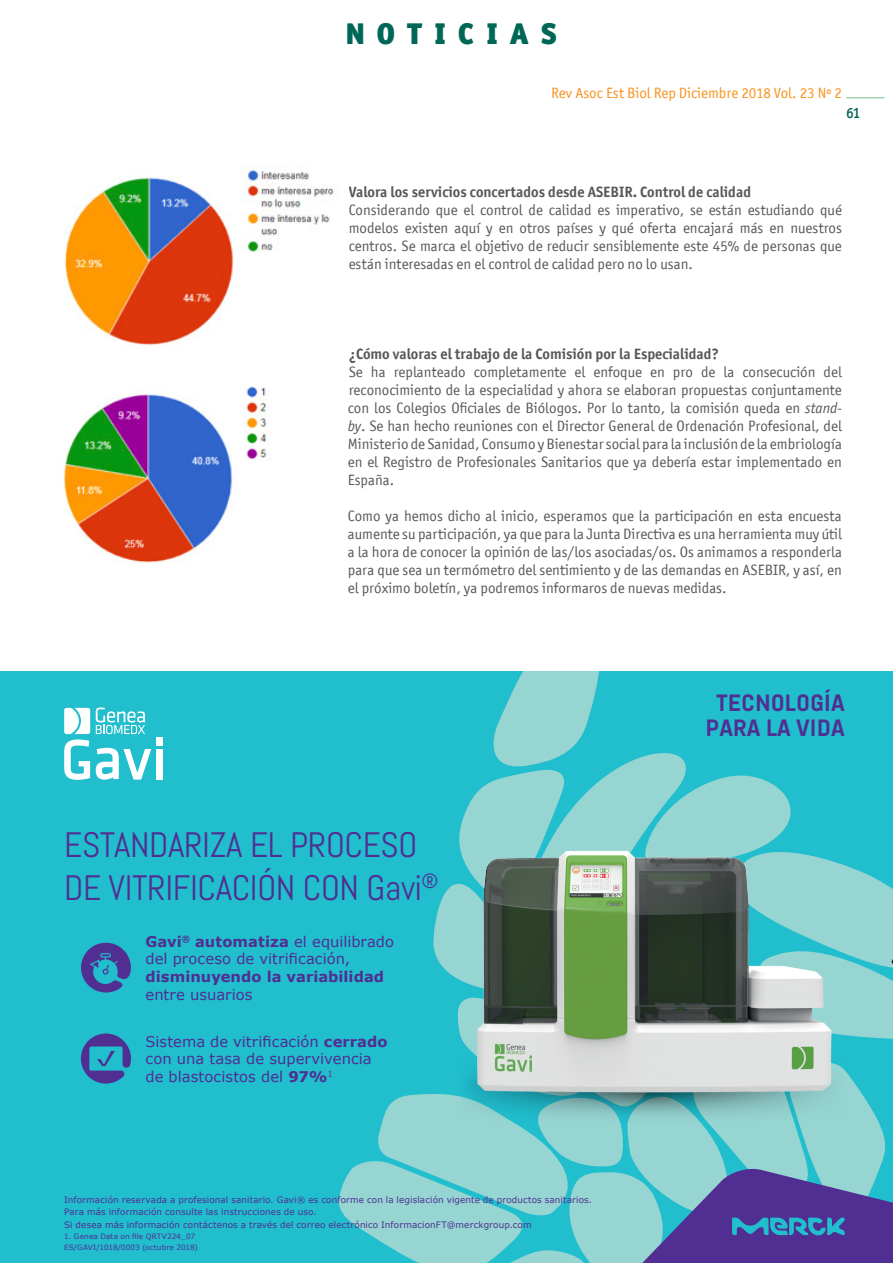
<style>
.page{position:relative;width:893px;height:1263px;background:#fff}
.page>*{position:absolute;margin:0;border:0;box-sizing:border-box;transform-origin:0 0}
.t1{font:35.4px/42.5px "Abel Pro";letter-spacing:-.01em;color:#502e92}
.OK_ENCABEZADOS_PÁGS{font:900 30px "Officina San ITC";letter-spacing:.4em;color:#006756}
.t2{font:700 23.55px/25px "Abel Pro";color:#502e92;text-align:center}
.OK_BODYCOPY{font:15px/18px "Officina San ITC";color:#57585a;text-align:justify}
.OK_BODYCOPY-2{font:700 15px "Officina San ITC";color:#57585a}
.Titulo_azul_2{font:15px "Officina San ITC";color:#f7931d}
.t3{font:500 15px "Officina San ITC";color:#006756}
.t4{font:14.7px/17.7px "Verdana";letter-spacing:.005em;color:#502e92}
.t5{font:8.85px/12.8px "Verdana";letter-spacing:.015em;color:#502e92}
.t6{font:7.35px/10.9px "Verdana";letter-spacing:.01em;color:#502e92}
.s1{font-style:italic}
.s2{font-weight:700}
</style>
<div class="page">
<hr style="left:846px;top:98px;width:38px;height:1px;background:#6fc185">
<img style="left:64px;top:169px;width:271px;height:177px">
<img style="left:64px;top:386px;width:207px;height:177px">
<div style="left:0;top:672px;width:893px;height:591px;background:#21bece"></div>
<svg style="left:96px;top:707px;width:49px;height:27px"></svg>
<svg style="left:96px;top:748px;width:55px;height:32px"></svg>
<div style="left:157px;top:749px;width:6px;height:31px;background:#fff"></div>
<div style="left:157px;top:737px;width:6px;height:8px;background:#fff"></div>
<svg style="left:64px;top:708px;width:26px;height:72px"></svg>
<svg style="left:81px;top:1033px;width:50px;height:51px"></svg>
<svg style="left:81px;top:942px;width:50px;height:51px"></svg>
<svg style="left:338px;top:672px;width:555px;height:591px"></svg>
<p class="OK_ENCABEZADOS_PÁGS" style="left:346px;top:14px;width:213px">NOTICIAS</p>
<p class="Titulo_azul_2" style="left:551px;top:85px;width:292px">Rev Asoc Est Biol Rep Diciembre 2018 Vol. 23 Nº 2</p>
<p class="t3" style="left:846px;top:104px;width:16px">61</p>
<p class="OK_BODYCOPY-2" style="left:349px;top:183px;width:404px">Valora los servicios concertados desde ASEBIR. Control de calidad</p>
<p class="OK_BODYCOPY" style="left:349px;top:201px;width:495px">Considerando que el control de calidad es imperativo, se están estudiando qué modelos existen aquí y en otros países y qué oferta encajará más en nuestros centros. Se marca el objetivo de reducir sensiblemente este 45% de personas que están interesadas en el control de calidad pero no lo usan.</p>
<p class="OK_BODYCOPY-2" style="left:349px;top:345px;width:372px">¿Cómo valoras el trabajo de la Comisión por la Especialidad?</p>
<p class="OK_BODYCOPY" style="left:348px;top:363px;width:496px">Se ha replanteado completamente el enfoque en pro de la consecución del reconocimiento de la especialidad y ahora se elaboran propuestas conjuntamente con los Colegios Oficiales de Biólogos. Por lo tanto, la comisión queda en <span class="s1">stand&shy;by</span>. Se han hecho reuniones con el Director General de Ordenación Profesional, del Ministerio de Sanidad, Consumo y Bienestar social para la inclusión de la embriología en el Registro de Profesionales Sanitarios que ya debería estar implementado en España.</p>
<p class="OK_BODYCOPY" style="left:348px;top:507px;width:496px">Como ya hemos dicho al inicio, esperamos que la participación en esta encuesta aumente su participación, ya que para la Junta Directiva es una herramienta muy útil a la hora de conocer la opinión de las/los asociadas/os. Os animamos a responderla para que sea un termómetro del sentimiento y de las demandas en ASEBIR, y así, en el próximo boletín, ya podremos informaros de nuevas medidas.</p>
<p class="t1" style="left:64px;top:824px;width:376px">ESTANDARIZA EL PROCESO<br>DE VITRIFICACIÓN CON Gavi<sup>®</sup></p>
<p class="t4" style="left:145px;top:933px;width:250px"><span class="s2">Gavi</span><sup>®</sup> <span class="s2">automatiza</span> el equilibrado del proceso de vitrificación, <span class="s2">disminuyendo la variabilidad </span>entre usuarios</p>
<p class="t4" style="left:145px;top:1032px;width:244px">Sistema de vitrificación <span class="s2">cerrado </span>con una tasa de supervivencia de blastocistos del <span class="s2">97%</span><sup>1</sup></p>
<p class="t5" style="left:64px;top:1193px;width:529px">Información reservada a profesional sanitario. Gavi® es conforme con la legislación vigente de productos sanitarios.<br>Para más información consulte las instrucciones de uso.<br>Si desea más información contáctenos a través del correo electrónico InformacionFT@merckgroup.com</p>
<p class="t6" style="left:64px;top:1231px;width:135px">1. Genea Data on file QRTV224_07<br>ES/GAVI/1018/0003 (octubre 2018)</p>
<p class="t2" style="left:706px;top:691px;width:141px">TECNOLOGÍA<br>PARA LA VIDA</p>
</div>
